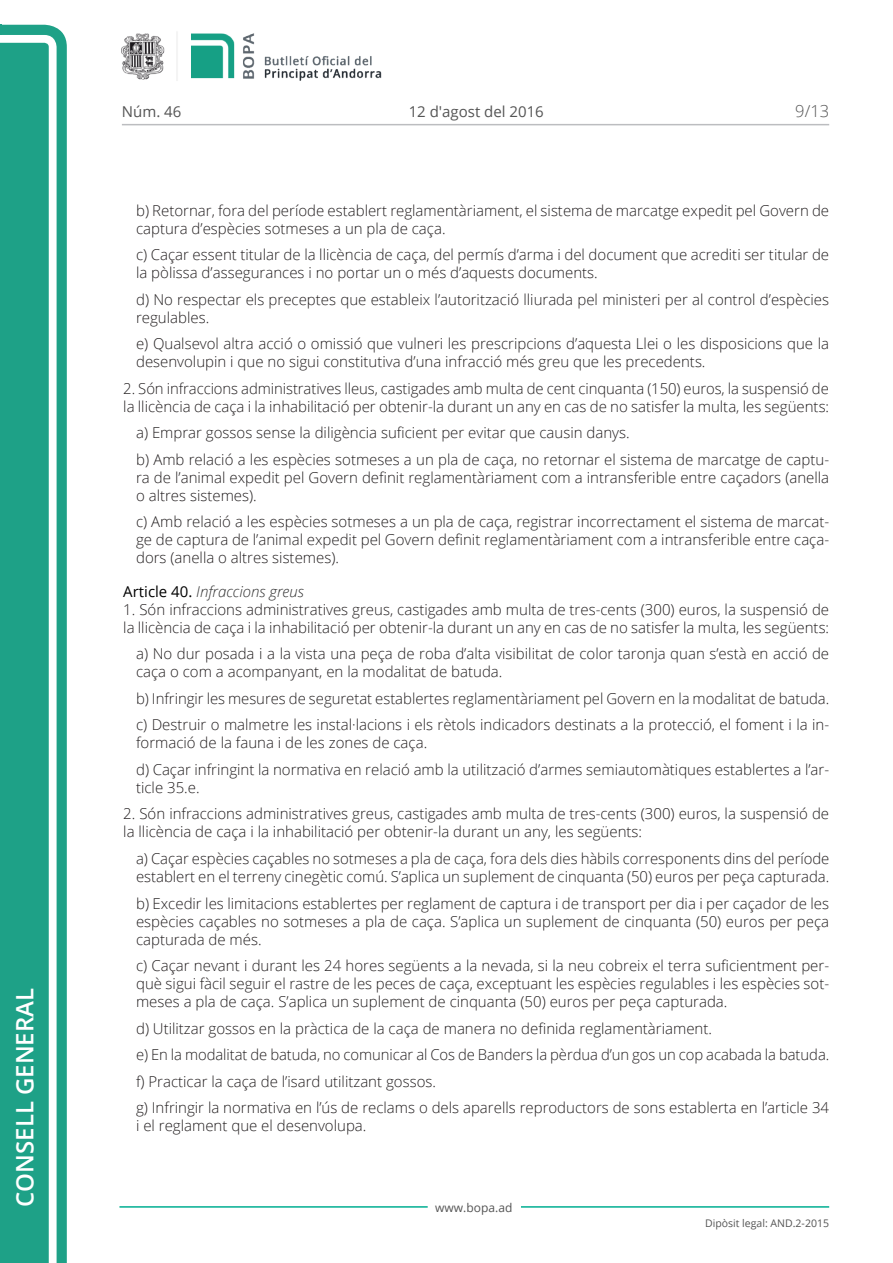
<style>
.page{position:relative;width:893px;height:1263px;background:#fff}
.page>*{position:absolute;margin:0;border:0;box-sizing:border-box;transform-origin:0 0}
.t1{font:600 24px "Open Sans";color:#fff}
.t2{font:300 16.5px "Open Sans";color:#545454}
.Body_text_i{font:300 15px/18px "Open Sans";color:#231f20}
.Body_text{font:300 15px/18px "Open Sans";color:#231f20}
.Titol_7{font:italic 300 15px "Open Sans";color:#303030}
.t3{font:15px "Open Sans";color:#545454}
.t4{font:12px "Open Sans";color:#545454}
.t5{font:10.5px "Open Sans";color:#545454}
.s1{font-weight:400;font-style:normal;color:#000}
</style>
<div class="page">
<svg style="left:0;top:25px;width:67px;height:1238px;fill:#1ea187"></svg>
<div style="left:0;top:43px;width:49px;height:1220px;background:#1ea187"></div>
<img style="left:122px;top:32px;width:260px;height:49px">
<hr style="left:119px;top:1206px;width:309px;height:2px;background:#00ae91">
<hr style="left:521px;top:1206px;width:308px;height:2px;background:#00ae91">
<hr style="left:122px;top:124px;width:707px;height:1px;background:#bcbdc0">
<h1 class="t1" style="left:8px;top:1207px;width:220px;rotate:-90deg">Consell General</h1>
<p class="t3" style="left:122px;top:102px;width:61px">Núm. 46</p>
<p class="t3" style="left:409px;top:102px;width:137px">12 d'agost del 2016</p>
<p class="t2" style="left:795px;top:100px;width:35px">9/13</p>
<p class="Body_text_i" style="left:136px;top:201px;width:695px">b) Retornar, fora del període establert reglamentàriament, el sistema de marcatge expedit pel Govern de captura d’espècies sotmeses a un pla de caça.</p>
<p class="Body_text_i" style="left:136px;top:245px;width:695px">c) Caçar essent titular de la llicència de caça, del permís d’arma i del document que acrediti ser titular de la pòlissa d’assegurances i no portar un o més d’aquests documents.</p>
<p class="Body_text_i" style="left:136px;top:290px;width:695px">d) No respectar els preceptes que estableix l’autorització lliurada pel ministeri per al control d’espècies regulables.</p>
<p class="Body_text_i" style="left:136px;top:334px;width:695px">e) Qualsevol altra acció o omissió que vulneri les prescripcions d’aquesta Llei o les disposicions que la desenvolupin i que no sigui constitutiva d’una infracció més greu que les precedents.</p>
<p class="Body_text" style="left:123px;top:379px;width:707px">2. Són infraccions administratives lleus, castigades amb multa de cent cinquanta (150) euros, la suspensió de la llicència de caça i la inhabilitació per obtenir-la durant un any en cas de no satisfer la multa, les següents:</p>
<p class="Body_text_i" style="left:136px;top:423px;width:495px">a) Emprar gossos sense la diligència suficient per evitar que causin danys.</p>
<p class="Body_text_i" style="left:136px;top:450px;width:695px;text-align:justify">b) Amb relació a les espècies sotmeses a un pla de caça, no retornar el sistema de marcatge de captu&shy;ra de l’animal expedit pel Govern definit reglamentàriament com a intransferible entre caçadors (anella o altres sistemes).</p>
<p class="Body_text_i" style="left:136px;top:512px;width:695px;text-align:justify">c) Amb relació a les espècies sotmeses a un pla de caça, registrar incorrectament el sistema de marcat&shy;ge de captura de l’animal expedit pel Govern definit reglamentàriament com a intransferible entre caça&shy;dors (anella o altres sistemes).</p>
<p class="Titol_7" style="left:123px;top:581px;width:182px"><span class="s1">Article 40.</span> Infraccions greus</p>
<p class="Body_text" style="left:123px;top:600px;width:707px">1. Són infraccions administratives greus, castigades amb multa de tres-cents (300) euros, la suspensió de la llicència de caça i la inhabilitació per obtenir-la durant un any en cas de no satisfer la multa, les següents:</p>
<p class="Body_text_i" style="left:136px;top:645px;width:695px">a) No dur posada i a la vista una peça de roba d’alta visibilitat de color taronja quan s’està en acció de caça o com a acompanyant, en la modalitat de batuda.</p>
<p class="Body_text_i" style="left:136px;top:689px;width:695px">b) Infringir les mesures de seguretat establertes reglamentàriament pel Govern en la modalitat de batuda.</p>
<p class="Body_text_i" style="left:136px;top:716px;width:695px">c) Destruir o malmetre les instal·lacions i els rètols indicadors destinats a la protecció, el foment i la in&shy;formació de la fauna i de les zones de caça.</p>
<p class="Body_text_i" style="left:136px;top:760px;width:695px">d) Caçar infringint la normativa en relació amb la utilització d’armes semiautomàtiques establertes a l’ar&shy;ticle 35.e.</p>
<p class="Body_text" style="left:123px;top:805px;width:707px">2. Són infraccions administratives greus, castigades amb multa de tres-cents (300) euros, la suspensió de la llicència de caça i la inhabilitació per obtenir-la durant un any, les següents:</p>
<p class="Body_text_i" style="left:136px;top:849px;width:695px">a) Caçar espècies caçables no sotmeses a pla de caça, fora dels dies hàbils corresponents dins del període establert en el terreny cinegètic comú. S’aplica un suplement de cinquanta (50) euros per peça capturada.</p>
<p class="Body_text_i" style="left:136px;top:894px;width:695px;text-align:justify">b) Excedir les limitacions establertes per reglament de captura i de transport per dia i per caçador de les espècies caçables no sotmeses a pla de caça. S’aplica un suplement de cinquanta (50) euros per peça capturada de més.</p>
<p class="Body_text_i" style="left:136px;top:956px;width:695px;text-align:justify">c) Caçar nevant i durant les 24 hores següents a la nevada, si la neu cobreix el terra suficientment per&shy;què sigui fàcil seguir el rastre de les peces de caça, exceptuant les espècies regulables i les espècies sot&shy;meses a pla de caça. S’aplica un suplement de cinquanta (50) euros per peça capturada.</p>
<p class="Body_text_i" style="left:136px;top:1019px;width:577px">d) Utilitzar gossos en la pràctica de la caça de manera no definida reglamentàriament.</p>
<p class="Body_text_i" style="left:136px;top:1045px;width:695px">e) En la modalitat de batuda, no comunicar al Cos de Banders la pèrdua d’un gos un cop acabada la batuda.</p>
<p class="Body_text_i" style="left:136px;top:1072px;width:301px">f) Practicar la caça de l’isard utilitzant gossos.</p>
<p class="Body_text_i" style="left:136px;top:1098px;width:695px">g) Infringir la normativa en l’ús de reclams o dels aparells reproductors de sons establerta en l’article 34 i el reglament que el desenvolupa.</p>
<p class="t4" style="left:435px;top:1199px;width:79px">www.bopa.ad</p>
<p class="t5" style="left:705px;top:1216px;width:125px">Dipòsit legal: AND.2-2015</p>
</div>
